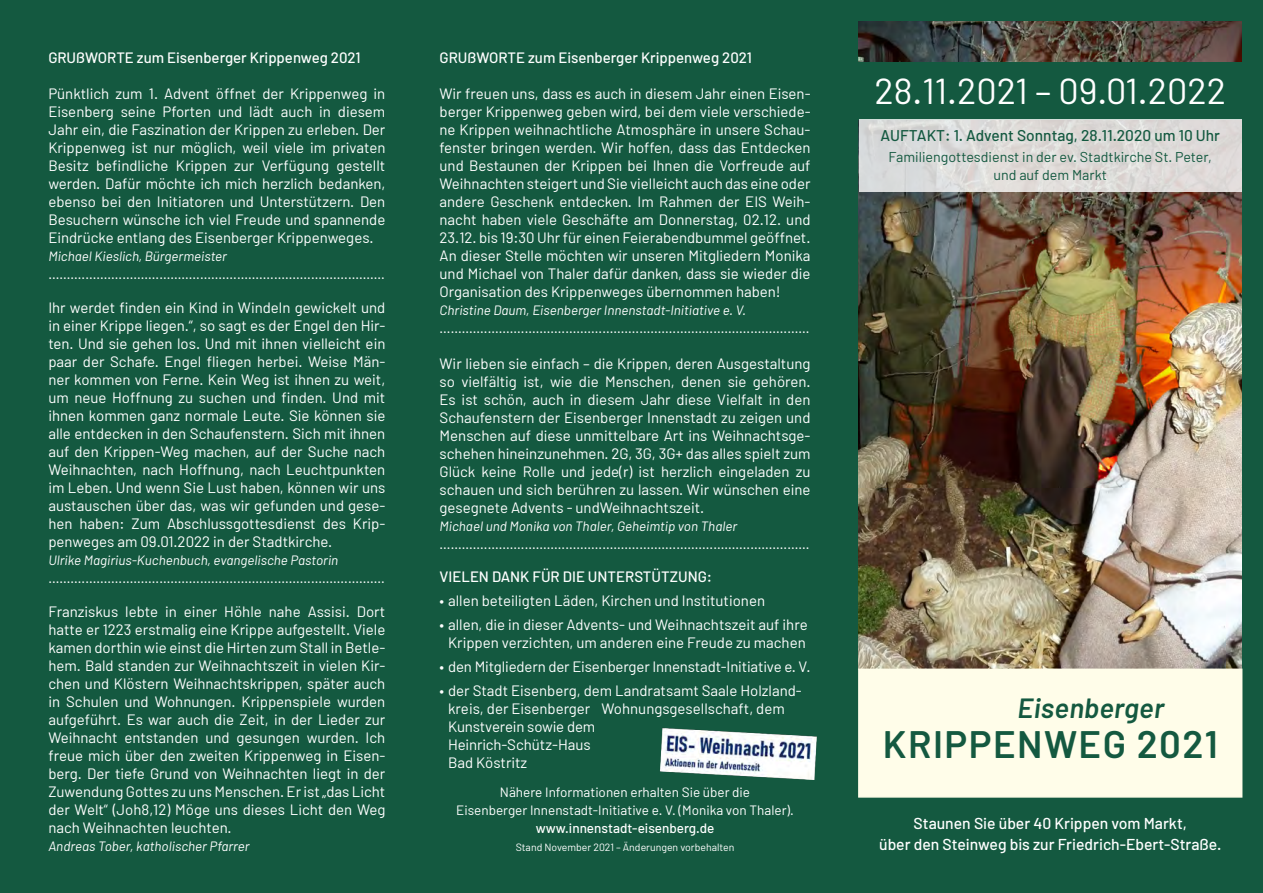
<style>
.page{position:relative;width:1263px;height:893px;background:#145940}
.page>*{position:absolute;margin:0;border:0;box-sizing:border-box;transform-origin:0 0}
.t1{font:600 38.25px "Barlow";letter-spacing:.04em;color:#145940}
.t2{font:36px "Barlow";color:#fff}
.t3{font:italic 600 27.75px "Barlow";letter-spacing:.01em;color:#145940}
.t4{font:500 15.75px/21px "Barlow";color:#fff;text-align:center}
.t5{font:500 15.6px "Barlow";color:#145940}
.t6{font:15px/18px "Barlow";color:#fff;text-align:justify}
.t7{font:500 15px "Barlow";color:#fff}
.t8{font:14.25px/18px "Barlow";color:#145940;text-align:center}
.t9{font:13.5px/18px "Barlow";color:#fff;text-align:center}
.t10{font:italic 13.5px "Barlow";color:#fff}
.t11{font:500 13.5px "Barlow";color:#fff}
.t12{font:10.5px "Barlow";color:#fff}
</style>
<div class="page">
<img style="left:859px;top:192px;width:383px;height:477px">
<img style="left:859px;top:21px;width:383px;height:41px">
<div style="left:858px;top:669px;width:384px;height:129px;background:#fffde9;border:2px solid #fffde9"></div>
<div style="left:838px;top:62px;width:425px;height:58px;background:#145940"></div>
<div style="left:859px;top:120px;width:383px;height:72px;background:linear-gradient(to right,#d9dbda,#dfdad7)"></div>
<img style="left:652px;top:722px;width:173px;height:58px">
<p class="t7" style="left:48px;top:49px;width:314px">GRUßWORTE zum Eisenberger Krippenweg 2021</p>
<p class="t6" style="left:48px;top:85px;width:339px">Pünktlich zum 1. Advent öffnet der Krippenweg in Eisenberg seine Pforten und lädt auch in diesem Jahr ein, die Faszination der Krippen zu erleben. Der Krippenweg ist nur möglich, weil viele im privaten Besitz befindliche Krippen zur Verfügung gestellt werden. Dafür möchte ich mich herzlich bedanken, ebenso bei den Initiatoren und Unterstützern. Den Besuchern wünsche ich viel Freude und spannende Eindrücke entlang des Eisenberger Krippenweges.</p>
<p class="t10" style="left:48px;top:248px;width:180px">Michael Kieslich, Bürgermeister</p>
<p class="t9" style="left:48px;top:265px;width:338px">...........................................................................................</p>
<p class="t6" style="left:48px;top:298px;width:339px">Ihr werdet finden ein Kind in Windeln gewickelt und in einer Krippe liegen.“, so sagt es der Engel den Hir&shy;ten. Und sie gehen los. Und mit ihnen vielleicht ein paar der Schafe. Engel fliegen herbei. Weise Män&shy;ner kommen von Ferne. Kein Weg ist ihnen zu weit, um neue Hoffnung zu suchen und finden. Und mit ihnen kommen ganz normale Leute. Sie können sie alle entdecken in den Schaufenstern. Sich mit ihnen auf den Krippen-Weg machen, auf der Suche nach Weihnachten, nach Hoffnung, nach Leuchtpunkten im Leben. Und wenn Sie Lust haben, können wir uns austauschen über das, was wir gefunden und gese&shy;hen haben: Zum Abschlussgottesdienst des Krip&shy;penweges am 09.01.2022 in der Stadtkirche.</p>
<p class="t10" style="left:48px;top:552px;width:291px">Ulrike Magirius-Kuchenbuch, evangelische Pastorin</p>
<p class="t9" style="left:48px;top:569px;width:338px">...........................................................................................</p>
<p class="t6" style="left:48px;top:602px;width:339px">Franziskus lebte in einer Höhle nahe Assisi. Dort hatte er 1223 erstmalig eine Krippe aufgestellt. Viele kamen dorthin wie einst die Hirten zum Stall in Betle&shy;hem. Bald standen zur Weihnachtszeit in vielen Kir&shy;chen und Klöstern Weihnachtskrippen, später auch in Schulen und Wohnungen. Krippenspiele wurden aufgeführt. Es war auch die Zeit, in der Lieder zur Weihnacht entstanden und gesungen wurden. Ich freue mich über den zweiten Krippenweg in Eisen&shy;berg. Der tiefe Grund von Weihnachten liegt in der Zuwendung Gottes zu uns Menschen. Er ist „das Licht der Welt“ (Joh8,12) Möge uns dieses Licht den Weg nach Weihnachten leuchten.</p>
<p class="t10" style="left:48px;top:838px;width:203px">Andreas Tober, katholischer Pfarrer</p>
<p class="t7" style="left:440px;top:49px;width:314px">GRUßWORTE zum Eisenberger Krippenweg 2021</p>
<p class="t6" style="left:440px;top:85px;width:372px">Wir freuen uns, dass es auch in diesem Jahr einen Eisen&shy;berger Krippenweg geben wird, bei dem viele verschiede&shy;ne Krippen weihnachtliche Atmosphäre in unsere Schau&shy;fenster bringen werden. Wir hoffen, dass das Entdecken und Bestaunen der Krippen bei Ihnen die Vorfreude auf Weihnachten steigert und Sie vielleicht auch das eine oder andere Geschenk entdecken. Im Rahmen der EIS Weih&shy;nacht haben viele Geschäfte am Donnerstag, 02.12. und 23.12. bis 19:30 Uhr für einen Feierabendbummel geöffnet.<br>An dieser Stelle möchten wir unseren Mitgliedern Monika und Michael von Thaler dafür danken, dass sie wieder die Organisation des Krippenweges übernommen haben!</p>
<p class="t10" style="left:440px;top:302px;width:308px">Christine Daum, Eisenberger Innenstadt-Initiative e. V.</p>
<p class="t9" style="left:440px;top:319px;width:371px">....................................................................................................</p>
<p class="t6" style="left:440px;top:355px;width:372px">Wir lieben sie einfach – die Krippen, deren Ausgestaltung so vielfältig ist, wie die Menschen, denen sie gehören.<br>Es ist schön, auch in diesem Jahr diese Vielfalt in den Schaufenstern der Eisenberger Innenstadt zu zeigen und Menschen auf diese unmittelbare Art ins Weihnachtsge&shy;schehen hineinzunehmen. 2G, 3G, 3G+ das alles spielt zum Glück keine Rolle und jede(r) ist herzlich eingeladen zu schauen und sich berühren zu lassen. Wir wünschen eine gesegnete Advents - undWeihnachtszeit.</p>
<p class="t10" style="left:440px;top:518px;width:299px">Michael und Monika von Thaler, Geheimtip von Thaler</p>
<p class="t9" style="left:440px;top:535px;width:371px">....................................................................................................</p>
<p class="t7" style="left:440px;top:568px;width:274px">VIELEN DANK FÜR DIE UNTERSTÜTZUNG:</p>
<p class="t6" style="left:440px;top:592px;width:327px">• allen beteiligten Läden, Kirchen und Institutionen</p>
<p class="t6" style="left:440px;top:616px;width:370px;text-align:center">• allen, die in dieser Advents- und Weihnachtszeit auf ihre<br>Krippen verzichten, um anderen eine Freude zu machen</p>
<p class="t6" style="left:440px;top:658px;width:372px">• den Mitgliedern der Eisenberger Innenstadt-Initiative e. V.</p>
<p class="t6" style="left:448px;top:682px;width:355px;text-align:left;text-indent:-9px">• der Stadt Eisenberg, dem Landratsamt Saale Holzland&shy;kreis, der Eisenberger Wohnungsgesellschaft, dem Kunstverein sowie dem<br>Heinrich-Schütz-Haus<br>Bad Köstritz</p>
<p class="t9" style="left:456px;top:782px;width:339px">Nähere Informationen erhalten Sie über die<br>Eisenberger Innenstadt-Initiative e. V. (Monika von Thaler).</p>
<p class="t11" style="left:536px;top:819px;width:180px">www.innenstadt-eisenberg.de</p>
<p class="t12" style="left:516px;top:840px;width:220px">Stand November 2021 – Änderungen vorbehalten</p>
<h2 class="t2" style="left:874px;top:69px;width:353px">28.11.2021 – 09.01.2022</h2>
<p class="t5" style="left:880px;top:126px;width:341px">AUFTAKT: 1. Advent Sonntag, 28.11.2020 um 10 Uhr</p>
<p class="t8" style="left:888px;top:148px;width:325px">Familiengottesdienst in der ev. Stadtkirche St. Peter, und auf dem Markt</p>
<h3 class="t3" style="left:1017px;top:690px;width:148px">Eisenberger</h3>
<h1 class="t1" style="left:883px;top:721px;width:337px">KRIPPENWEG 2021</h1>
<p class="t4" style="left:879px;top:813px;width:344px">Staunen Sie über 40 Krippen vom Markt,<br>über den Steinweg bis zur Friedrich-Ebert-Straße.</p>
</div>
